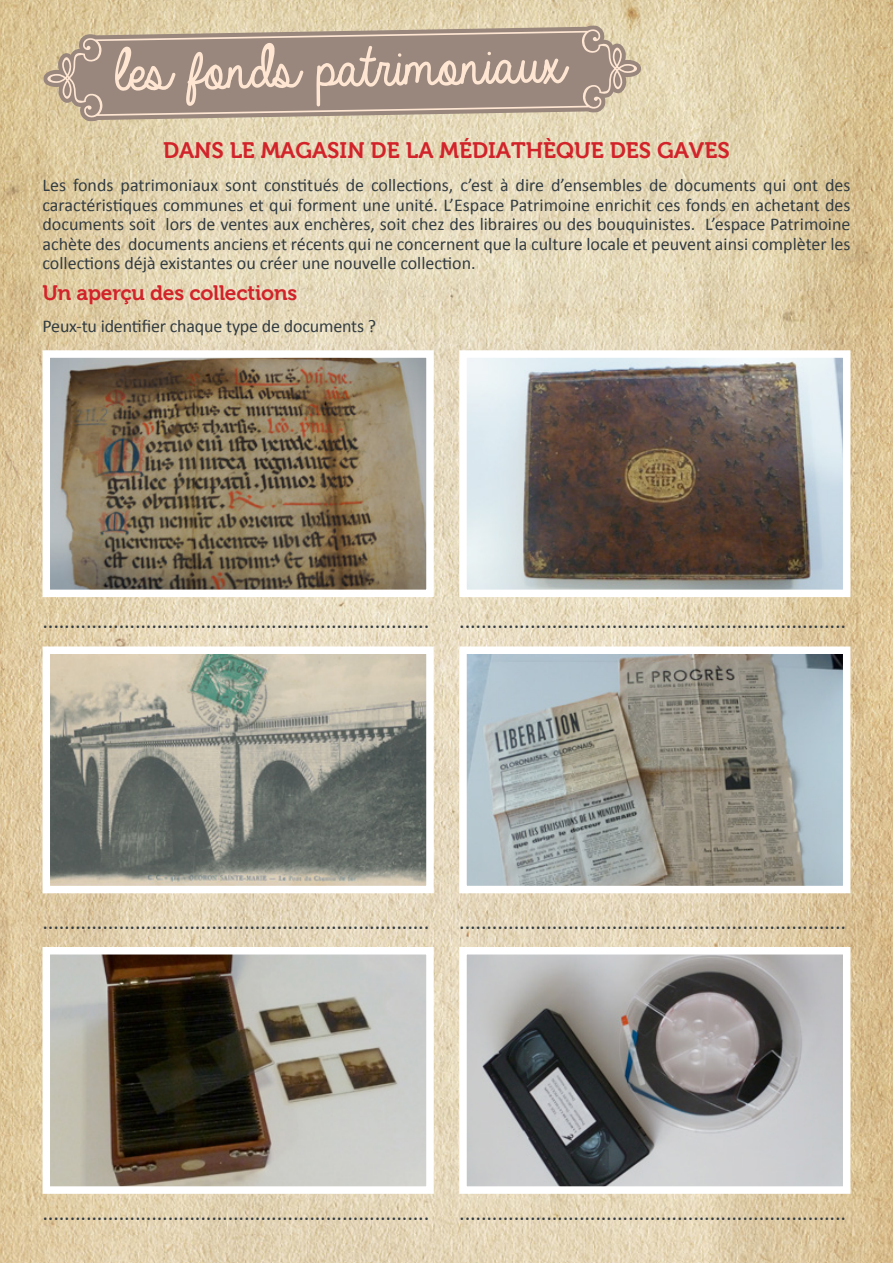
<style>
.page{position:relative;width:893px;height:1263px;background:#fff}
.page>*{position:absolute;margin:0;border:0;box-sizing:border-box;transform-origin:0 0}
.t1{font:63.9px "Always In My Heart";color:#fee6d3}
.t2{font:22.5px "Calibri";color:#333c42}
.t3{font:22.5px "Museo 700";color:#d2232a}
.t4{font:21px "Museo 700";letter-spacing:-.01em;color:#d2232a}
.t5{font:18px/19.5px "Calibri";letter-spacing:-.01em;color:#333c42;text-align:justify}
</style>
<div class="page">
<img style="left:0;top:0;width:893px;height:1263px">
<svg style="left:43px;top:25px;width:598px;height:97px;background:#dccdab"></svg>
<svg style="left:47px;top:29px;width:591px;height:89px;background:#a69486"></svg>
<img style="left:468px;top:359px;width:373px;height:229px">
<div style="left:459px;top:350px;width:391px;height:247px;border:8px solid #fff"></div>
<img style="left:468px;top:655px;width:373px;height:229px">
<div style="left:459px;top:646px;width:391px;height:247px;border:8px solid #fff"></div>
<img style="left:468px;top:956px;width:373px;height:229px">
<div style="left:459px;top:947px;width:391px;height:247px;border:8px solid #fff"></div>
<img style="left:52px;top:359px;width:373px;height:229px">
<div style="left:43px;top:350px;width:391px;height:247px;border:8px solid #fff"></div>
<img style="left:52px;top:655px;width:373px;height:229px">
<div style="left:43px;top:646px;width:391px;height:247px;border:8px solid #fff"></div>
<img style="left:52px;top:956px;width:373px;height:229px">
<div style="left:43px;top:947px;width:391px;height:247px;border:8px solid #fff"></div>
<h1 class="t1" style="left:103px;top:37px;width:450px;rotate:-1deg">les fonds patrimoniaux</h1>
<p class="t3" style="left:163px;top:138px;width:461px">DANS LE MAGASIN DE LA Médiathèque des</p>
<p class="t3" style="left:657px;top:138px;width:61px">Gaves</p>
<p class="t5" style="left:43px;top:175px;width:809px">Les fonds patrimoniaux sont constitués de collections, c’est à dire d’ensembles de documents qui ont des caractéristiques communes et qui forment une unité. L’Espace Patrimoine enrichit ces fonds en achetant des documents soit lors de ventes aux enchères, soit chez des libraires ou des bouquinistes. L’espace Patrimoine achète des documents anciens et récents qui ne concernent que la culture locale et peuvent ainsi complèter les collections déjà existantes ou créer une nouvelle collection.</p>
<p class="t4" style="left:43px;top:281px;width:256px">Un aperçu des collections</p>
<p class="t5" style="left:43px;top:315px;width:335px">Peux-tu identifier chaque type de documents ?</p>
<p class="t2" style="left:43px;top:607px;width:388px">.......................................................................</p>
<p class="t2" style="left:459px;top:607px;width:388px">.......................................................................</p>
<p class="t2" style="left:43px;top:907px;width:388px">.......................................................................</p>
<p class="t2" style="left:459px;top:907px;width:388px">.......................................................................</p>
<p class="t2" style="left:43px;top:1199px;width:388px">.......................................................................</p>
<p class="t2" style="left:459px;top:1199px;width:388px">.......................................................................</p>
</div>
